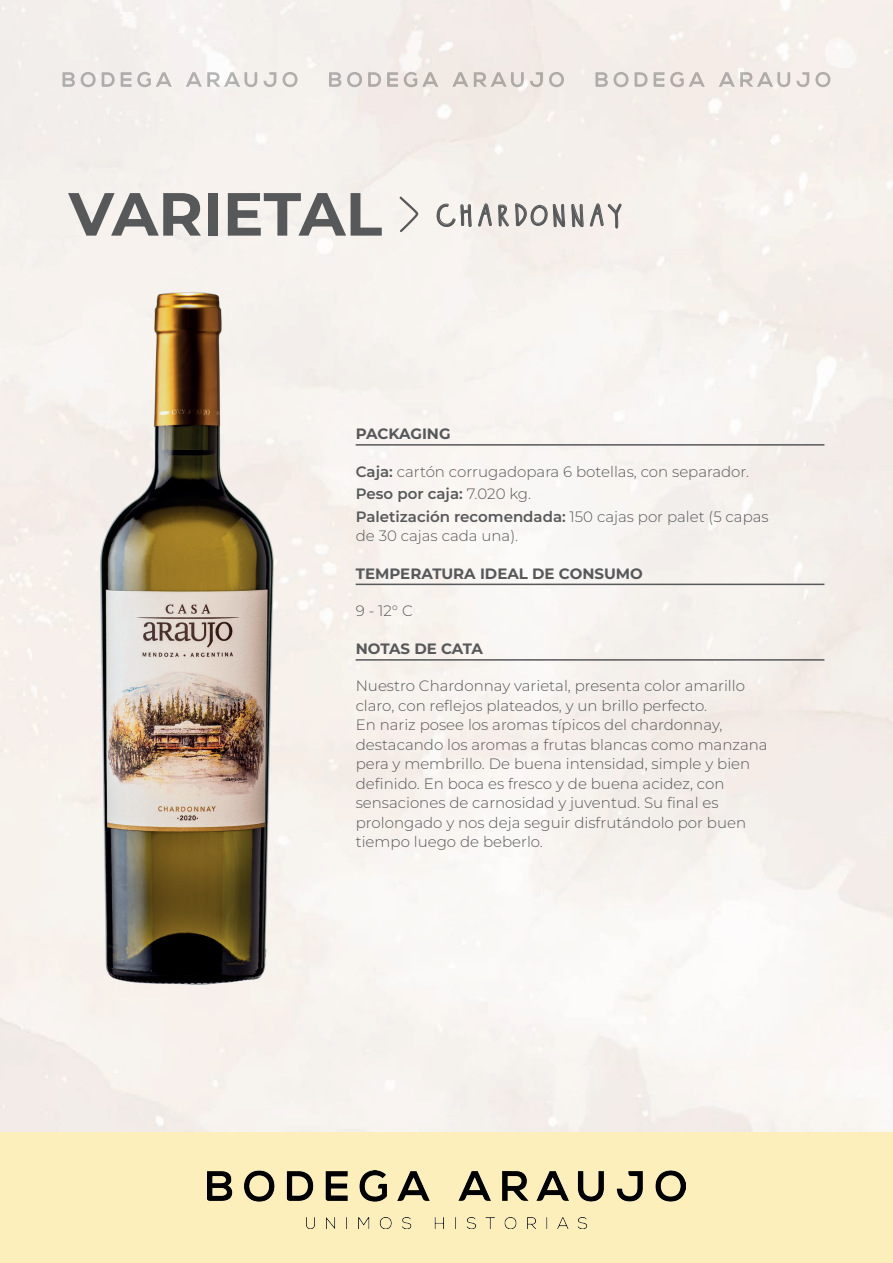
<style>
.page{position:relative;width:893px;height:1263px;background:#fff}
.page>*{position:absolute;margin:0;border:0;box-sizing:border-box;transform-origin:0 0}
.t1{font:44.55px "Wildy Sans";letter-spacing:.02em;color:#57585a}
.t2{font:300 15px/19.5px "Montserrat";color:#57585a}
.t3{font:700 15px "Montserrat";color:#57585a}
.s1{font-family:"Montserrat";font-weight:700;font-size:60.75px}
.s2{font-weight:600}
</style>
<div class="page">
<div style="left:0;top:1132px;width:893px;height:131px;background:#fcefbb"></div>
<svg style="left:81px;top:72px;width:15px;height:15px"></svg>
<svg style="left:63px;top:72px;width:12px;height:15px"></svg>
<svg style="left:102px;top:72px;width:13px;height:15px"></svg>
<svg style="left:121px;top:72px;width:51px;height:15px"></svg>
<svg style="left:283px;top:72px;width:15px;height:15px"></svg>
<svg style="left:264px;top:72px;width:12px;height:15px"></svg>
<svg style="left:186px;top:72px;width:71px;height:15px"></svg>
<svg style="left:347px;top:72px;width:15px;height:15px"></svg>
<svg style="left:329px;top:72px;width:12px;height:15px"></svg>
<svg style="left:368px;top:72px;width:13px;height:15px"></svg>
<svg style="left:387px;top:72px;width:11px;height:15px"></svg>
<svg style="left:404px;top:72px;width:34px;height:15px"></svg>
<svg style="left:549px;top:72px;width:15px;height:15px"></svg>
<svg style="left:452px;top:72px;width:16px;height:15px"></svg>
<svg style="left:530px;top:72px;width:13px;height:15px"></svg>
<svg style="left:474px;top:72px;width:50px;height:15px"></svg>
<svg style="left:614px;top:72px;width:15px;height:15px"></svg>
<svg style="left:595px;top:72px;width:13px;height:15px"></svg>
<svg style="left:635px;top:72px;width:13px;height:15px"></svg>
<svg style="left:654px;top:72px;width:10px;height:15px"></svg>
<svg style="left:670px;top:72px;width:35px;height:15px"></svg>
<svg style="left:815px;top:72px;width:15px;height:15px"></svg>
<svg style="left:796px;top:72px;width:13px;height:15px"></svg>
<svg style="left:719px;top:72px;width:71px;height:15px"></svg>
<img style="left:207px;top:1170px;width:479px;height:59px">
<hr style="left:356px;top:444px;width:468px;height:2px;background:#57585a">
<hr style="left:356px;top:584px;width:468px;height:1px;background:#57585a">
<hr style="left:356px;top:659px;width:468px;height:2px;background:#57585a">
<svg style="left:399px;top:196px;width:20px;height:37px"></svg>
<svg style="left:436px;top:200px;width:56px;height:27px"></svg>
<svg style="left:498px;top:176px;width:11px;height:50px"></svg>
<svg style="left:515px;top:203px;width:50px;height:24px"></svg>
<svg style="left:572px;top:198px;width:50px;height:67px"></svg>
<img style="left:94px;top:289px;width:187px;height:699px">
<h1 class="t1" style="left:69px;top:194px;width:557px"><span class="s1">VARIETAL</span> chardonnay</h1>
<p class="t3" style="left:356px;top:423px;width:96px">PACKAGING</p>
<p class="t2" style="left:356px;top:460px;width:414px;line-height:22.5px"><span class="s2">Caja:</span> cartón corrugadopara 6 botellas, con separador.<br><span class="s2">Peso por caja:</span> 7.020 kg.<br><span class="s2">Paletización recomendada:</span> 150 cajas por palet (5 capas</p>
<p class="t2" style="left:356px;top:526px;width:164px">de 30 cajas cada una).</p>
<p class="t3" style="left:356px;top:563px;width:289px">TEMPERATURA IDEAL DE CONSUMO</p>
<p class="t2" style="left:356px;top:601px;width:59px">9 - 12° C</p>
<p class="t3" style="left:356px;top:638px;width:129px">NOTAS DE CATA</p>
<p class="t2" style="left:356px;top:676px;width:413px">Nuestro Chardonnay varietal, presenta color amarillo claro, con reflejos plateados, y un brillo perfecto.<br>En nariz posee los aromas típicos del chardonnay, destacando los aromas a frutas blancas como manzana pera y membrillo. De buena intensidad, simple y bien definido. En boca es fresco y de buena acidez, con sensaciones de carnosidad y juventud. Su final es prolongado y nos deja seguir disfrutándolo por buen tiempo luego de beberlo.</p>
</div>
